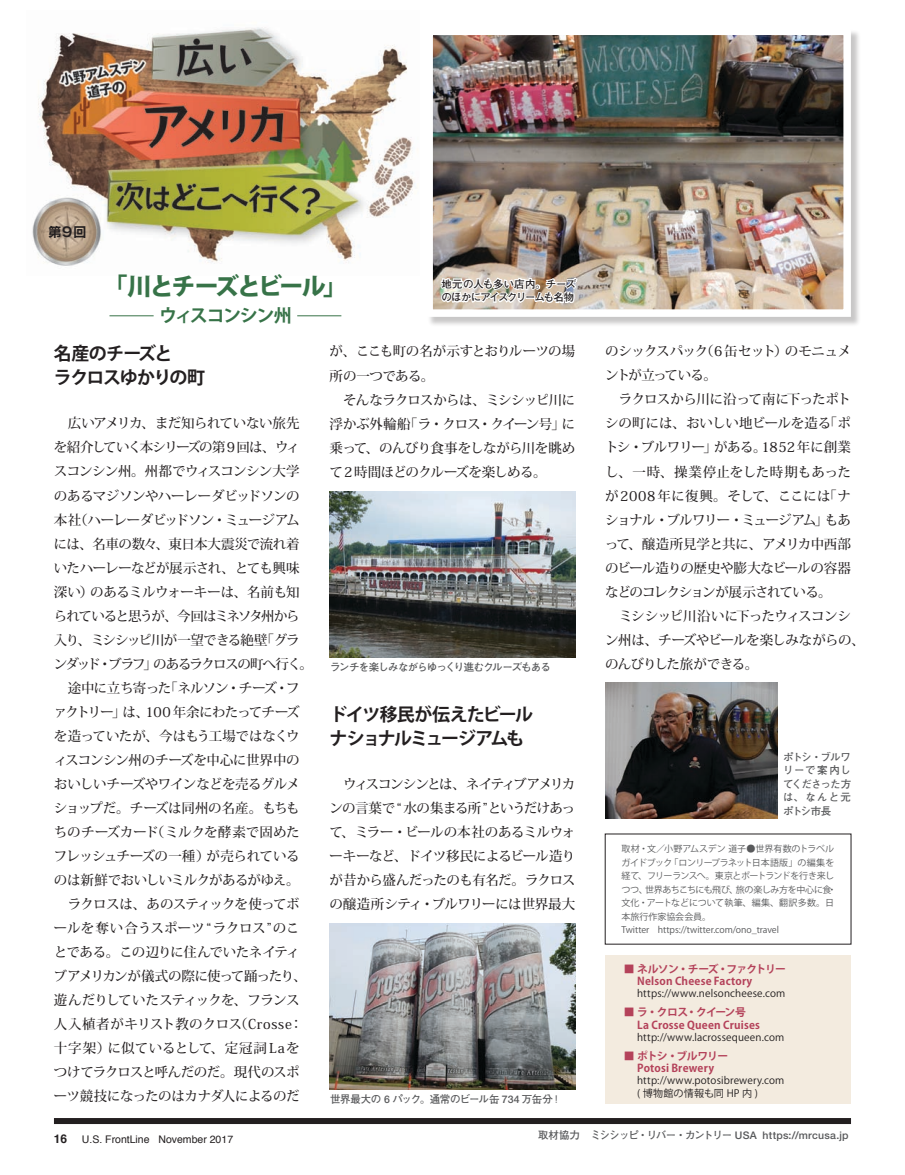
<style>
.page{position:relative;width:905px;height:1175px;background:#fff}
.page>*{position:absolute;margin:0;border:0;box-sizing:border-box;transform-origin:0 0}
.t1{font:800 24px "Koz Go Pro";letter-spacing:-.085em;color:#377348}
.t2{font:700 18px/24px "Koz Go Pro";letter-spacing:-.08em;color:#231f20}
.t3{font:700 18px "Koz Go Pro";letter-spacing:-.085em;color:#377348}
.t4{font:500 13.5px/24px "Koz Min Pro";letter-spacing:-.04em;color:#231f20;text-align:justify}
.t5{font:500 13.5px "Koz Min Pro";letter-spacing:-.06em;color:#231f20}
.t6{font:500 13.5px "Koz Min Pro";letter-spacing:-.1em;color:#231f20}
.t7{font:500 13.5px "Koz Min Pro";letter-spacing:-.02em;color:#231f20}
.t8{font:500 13.5px "Koz Min Pro";letter-spacing:.005em;color:#231f20}
.t9{font:500 13.5px "Koz Min Pro";letter-spacing:.025em;color:#231f20}
.t10{font:500 13.5px "Koz Min Pro";letter-spacing:-.095em;color:#231f20}
.t11{font:500 13.5px "Koz Min Pro";letter-spacing:-.065em;color:#231f20}
.t12{font:500 13.5px "Koz Min Pro";letter-spacing:.02em;color:#231f20}
.t13{font:500 13.5px "Koz Min Pro";letter-spacing:-.09em;color:#231f20}
.t14{font:500 13.5px "Koz Min Pro";letter-spacing:-.005em;color:#231f20}
.t15{font:500 13.5px "Koz Min Pro";letter-spacing:.03em;color:#231f20}
.t16{font:500 13.5px "Koz Min Pro";letter-spacing:-.08em;color:#231f20}
.t17{font:500 13.5px "Koz Min Pro";letter-spacing:-.115em;color:#231f20}
.t18{font:13.5px "Rodin CID B";color:#231f20}
.t19{font:700 12px "Helvetica";color:#231f20}
.t20{font:700 10.8px/12.8px "Koz Go Pro";letter-spacing:.01em;color:#b4425a}
.t21{font:700 10.5px "Futo Go B101";letter-spacing:.015em;color:#58595b}
.t22{font:700 10.5px/13.5px "Futo Go B101";letter-spacing:-.06em;color:#58595b;text-align:justify}
.t23{font:700 10.5px/13.5px "Futo Go B101";letter-spacing:-.055em;color:#231f20}
.t24{font:10.5px "Helvetica";color:#231f20}
.t25{font:700 10.5px "Futo Go B101";letter-spacing:-.035em;color:#58595b}
.t26{font:700 10.5px "Futo Go B101";letter-spacing:-.08em;color:#58595b}
.t27{font:10.2px/12px "Koz Go Pro";letter-spacing:.015em;color:#231f20}
.t28{font:9px/13.5px "Koz Go Pro";letter-spacing:-.02em;color:#58595b}
</style>
<div class="page">
<img style="left:32px;top:27px;width:383px;height:239px">
<img style="left:330px;top:923px;width:245px;height:166px">
<img style="left:330px;top:492px;width:245px;height:166px">
<img style="left:605px;top:682px;width:172px;height:136px">
<div style="left:605px;top:954px;width:245px;height:149px;background:#f3ebdf"></div>
<hr style="left:109px;top:315px;width:45px;height:1px;background:#377348">
<hr style="left:297px;top:315px;width:44px;height:1px;background:#377348">
<div style="left:426px;top:29px;width:435px;height:299px;background:#231f20;opacity:.25"></div>
<img style="left:434px;top:37px;width:407px;height:271px">
<div style="left:425px;top:28px;width:425px;height:289px;border:8px solid #fff"></div>
<img style="left:439px;top:270px;width:140px;height:53px">
<div style="left:54px;top:1117px;width:796px;height:6px;background:#231f20"></div>
<p class="t18" style="left:48px;top:223px;width:40px">第９回</p>
<p class="t1" style="left:104px;top:271px;width:245px">「川とチーズとビール」</p>
<p class="t3" style="left:159px;top:303px;width:134px">ウィスコンシン州</p>
<p class="t23" style="left:441px;top:277px;width:136px">地元の人も多い店内。チーズのほかにアイスクリームも名物</p>
<p class="t2" style="left:54px;top:343px;width:153px">名産のチーズと<br>ラクロスゆかりの町</p>
<p class="t4" style="left:68px;top:411px;width:233px">広いアメリカ、まだ知られていない旅先</p>
<p class="t6" style="left:54px;top:438px;width:247px">を紹介していく本シリーズの第9回は、ウィ</p>
<p class="t4" style="left:54px;top:459px;width:247px">スコンシン州。州都でウィスコンシン大学</p>
<p class="t4" style="left:54px;top:483px;width:247px">のあるマジソンやハーレーダビッドソンの</p>
<p class="t5" style="left:54px;top:510px;width:247px">本社（ハーレーダビッドソン・ミュージアム</p>
<p class="t4" style="left:54px;top:531px;width:247px">には、名車の数々、東日本大震災で流れ着</p>
<p class="t5" style="left:54px;top:558px;width:247px">いたハーレーなどが展示され、とても興味</p>
<p class="t4" style="left:54px;top:579px;width:247px">深い）のあるミルウォーキーは、名前も知</p>
<p class="t10" style="left:54px;top:606px;width:247px">られていると思うが、今回はミネソタ州から</p>
<p class="t11" style="left:54px;top:630px;width:247px">入り、ミシシッピ川が一望できる絶壁「グラ</p>
<p class="t6" style="left:54px;top:654px;width:260px">ンダッド・ブラフ」のあるラクロスの町へ行く。</p>
<p class="t4" style="left:68px;top:675px;width:233px">途中に立ち寄った「ネルソン・チーズ・フ</p>
<p class="t5" style="left:54px;top:702px;width:247px">ァクトリー」は、100 年余にわたってチーズ</p>
<p class="t7" style="left:54px;top:726px;width:247px">を造っていたが、今はもう工場ではなくウ</p>
<p class="t4" style="left:54px;top:747px;width:247px">ィスコンシン州のチーズを中心に世界中の</p>
<p class="t4" style="left:54px;top:771px;width:247px">おいしいチーズやワインなどを売るグルメ</p>
<p class="t4" style="left:54px;top:795px;width:247px">ショップだ。チーズは同州の名産。もちも</p>
<p class="t14" style="left:54px;top:822px;width:247px">ちのチーズカード（ミルクを酵素で固めた</p>
<p class="t4" style="left:54px;top:843px;width:247px">フレッシュチーズの一種）が売られている</p>
<p class="t4" style="left:54px;top:867px;width:247px">のは新鮮でおいしいミルクがあるがゆえ。</p>
<p class="t5" style="left:68px;top:894px;width:233px">ラクロスは、あのスティックを使ってボ</p>
<p class="t8" style="left:54px;top:918px;width:247px">ールを奪い合うスポーツ“ラクロス”のこ</p>
<p class="t4" style="left:54px;top:939px;width:247px">とである。この辺りに住んでいたネイティ</p>
<p class="t4" style="left:54px;top:963px;width:254px">ブアメリカンが儀式の際に使って踊ったり、</p>
<p class="t4" style="left:54px;top:987px;width:247px">遊んだりしていたスティックを、フランス</p>
<p class="t9" style="left:54px;top:1014px;width:251px">人入植者がキリスト教のクロス（Crosse：</p>
<p class="t15" style="left:54px;top:1038px;width:247px">十字架）に似ているとして、定冠詞 Laを</p>
<p class="t4" style="left:54px;top:1059px;width:247px">つけてラクロスと呼んだのだ。現代のスポ</p>
<p class="t4" style="left:54px;top:1083px;width:247px">ーツ競技になったのはカナダ人によるのだ</p>
<p class="t4" style="left:329px;top:339px;width:247px">が、ここも町の名が示すとおりルーツの場</p>
<p class="t4" style="left:329px;top:363px;width:106px">所の一つである。</p>
<p class="t4" style="left:343px;top:387px;width:233px">そんなラクロスからは、ミシシッピ川に</p>
<p class="t4" style="left:329px;top:411px;width:247px">浮かぶ外輪船「ラ・クロス・クイーン号」に</p>
<p class="t4" style="left:329px;top:435px;width:247px">乗って、のんびり食事をしながら川を眺め</p>
<p class="t4" style="left:329px;top:459px;width:218px">て2 時間ほどのクルーズを楽しめる。</p>
<p class="t26" style="left:330px;top:661px;width:222px">ランチを楽しみながらゆっくり進むクルーズもある</p>
<p class="t2" style="left:329px;top:703px;width:205px">ドイツ移民が伝えたビールナショナルミュージアムも</p>
<p class="t4" style="left:329px;top:771px;width:247px;text-indent:14px">ウィスコンシンとは、ネイティブアメリカンの言葉で“ 水の集まる所 ”というだけあって、ミラー・ビールの本社のあるミルウォーキーなど、ドイツ移民によるビール造りが昔から盛んだったのも有名だ。ラクロスの醸造所シティ・ブルワリーには世界最大</p>
<p class="t25" style="left:330px;top:1092px;width:233px">世界最大の 6 パック。通常のビール缶 734 万缶分！</p>
<p class="t4" style="left:605px;top:339px;width:247px">のシックスパック（6缶セット）のモニュメ</p>
<p class="t17" style="left:605px;top:366px;width:113px">ントが立っている。</p>
<p class="t4" style="left:619px;top:387px;width:233px">ラクロスから川に沿って南に下ったポト</p>
<p class="t7" style="left:605px;top:414px;width:247px">シの町には、おいしい地ビールを造る「ポ</p>
<p class="t4" style="left:605px;top:435px;width:247px">トシ・ブルワリー」がある。1852 年に創業</p>
<p class="t8" style="left:605px;top:462px;width:247px">し、一時、操業停止をした時期もあった</p>
<p class="t12" style="left:605px;top:486px;width:247px">が2008 年に復興。そして、ここには「ナ</p>
<p class="t13" style="left:605px;top:510px;width:247px">ショナル・ブルワリー・ミュージアム」もあ</p>
<p class="t4" style="left:605px;top:531px;width:247px">って、醸造所見学と共に、アメリカ中西部</p>
<p class="t4" style="left:605px;top:555px;width:247px">のビール造りの歴史や膨大なビールの容器</p>
<p class="t16" style="left:605px;top:582px;width:228px">などのコレクションが展示されている。</p>
<p class="t4" style="left:619px;top:603px;width:233px">ミシシッピ川沿いに下ったウィスコンシ</p>
<p class="t4" style="left:605px;top:627px;width:261px">ン州は、チーズやビールを楽しみながらの、</p>
<p class="t4" style="left:605px;top:651px;width:154px">のんびりした旅ができる。</p>
<p class="t22" style="left:783px;top:750px;width:70px">ポトシ・ブルワリーで案内してくださった方は、なんと元ポトシ市長</p>
<p class="t28" style="left:621px;top:842px;width:216px">取材・文／小野アムスデン道子●世界有数のトラベルガイドブック「ロンリープラネット日本語版」の編集を経て、フリーランスへ。東京とポートランドを行き来しつつ、世界あちこちにも飛び、旅の楽しみ方を中心に食・文化・アートなどについて執筆、編集、翻訳多数。日本旅行作家協会会員。<br>Twitter https://twitter.com/ono_travel</p>
<p class="t20" style="left:637px;top:962px;width:150px;text-indent:-14px">■ ネルソン・チーズ・ファクトリー<br>Nelson Cheese Factory</p>
<p class="t27" style="left:637px;top:987px;width:149px">https://www.nelsoncheese.com</p>
<p class="t20" style="left:637px;top:1006px;width:124px;text-indent:-14px">■ ラ・クロス・クイーン号<br>La Crosse Queen Cruises</p>
<p class="t27" style="left:637px;top:1031px;width:149px">http://www.lacrossequeen.com</p>
<p class="t20" style="left:637px;top:1049px;width:103px;text-indent:-14px">■ ポトシ・ブルワリー　<br>Potosi Brewery</p>
<p class="t27" style="left:637px;top:1074px;width:149px">http://www.potosibrewery.com ( 博物館の情報も同 HP 内 )</p>
<p class="t19" style="left:54px;top:1128px;width:15px">16</p>
<p class="t24" style="left:82px;top:1131px;width:153px">U.S. FrontLine November 2017</p>
<p class="t21" style="left:538px;top:1128px;width:312px">取材協力　ミシシッピ・リバー・カントリー USA https://mrcusa.jp</p>
</div>
